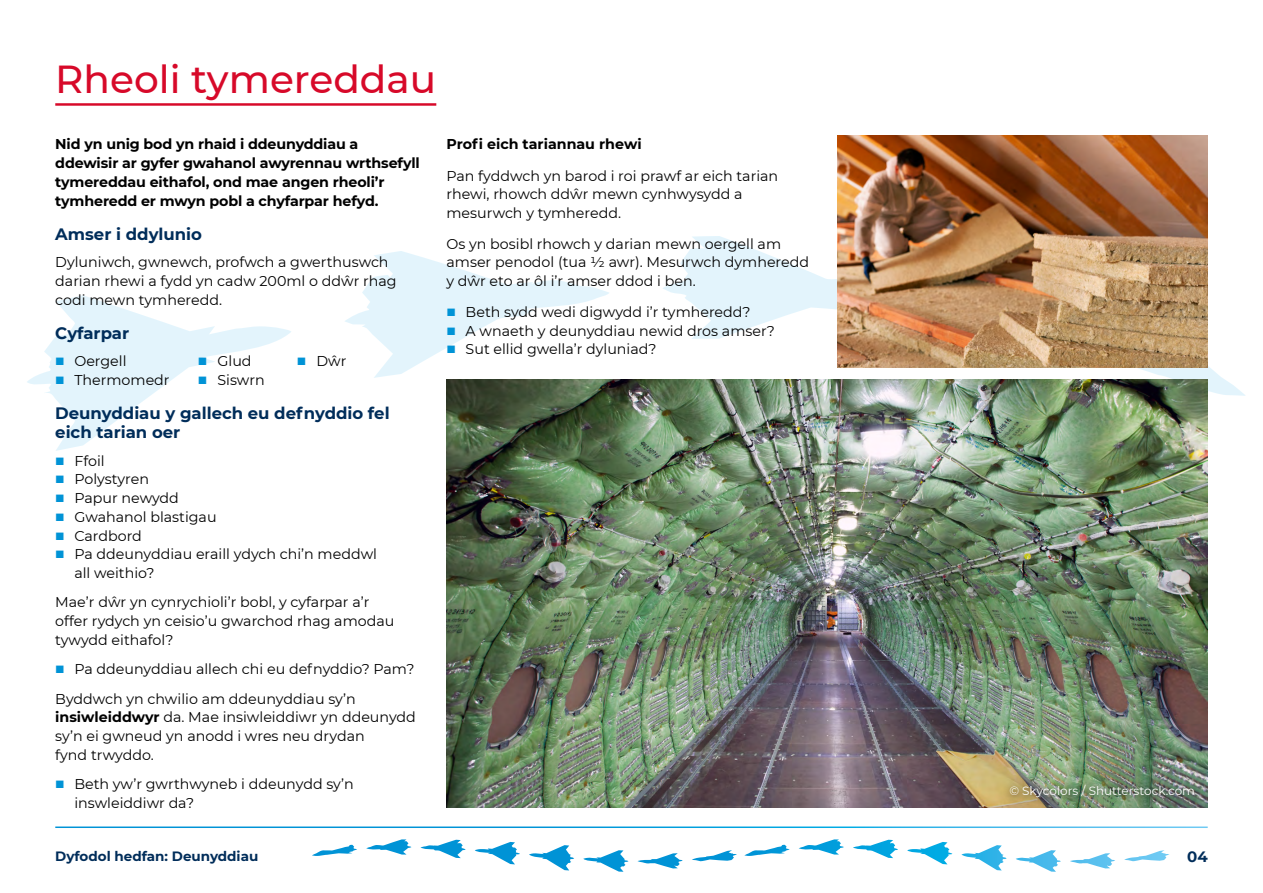
<style>
.page{position:relative;width:1263px;height:893px;background:#fff}
.page>*{position:absolute;margin:0;border:0;box-sizing:border-box;transform-origin:0 0}
.t1{font:500 39px "Montserrat";color:#d70929}
.t2{font:700 16.5px/19.4px "Montserrat";color:#002d5a}
.t3{font:700 15px "Montserrat";color:#002d5a}
.t4{font:14.25px/18.8px "Montserrat";color:#000}
.t5{font:700 14.25px/18.8px "Montserrat";letter-spacing:-.01em;color:#000}
.t6{font:700 13.5px "Montserrat";color:#002d5a}
.t7{font:12px "Montserrat";color:#fff}
.s1{color:#0093d6}
.s2{font-weight:700}
</style>
<div class="page">
<svg style="left:27px;top:236px;width:1218px;height:215px"></svg>
<svg style="left:744px;top:839px;width:208px;height:25px"></svg>
<hr style="left:55px;top:103px;width:381px;height:3px;background:#d70929">
<img style="left:446px;top:380px;width:762px;height:428px">
<img style="left:838px;top:136px;width:370px;height:231px">
<div style="left:1001px;top:777px;width:202px;height:29px;background:#000;opacity:.8"></div>
<h1 class="t1" style="left:55px;top:52px;width:382px">Rheoli tymereddau</h1>
<p class="t5" style="left:55px;top:134px;width:366px">Nid yn unig bod yn rhaid i ddeunyddiau a ddewisir ar gyfer gwahanol awyrennau wrthsefyll tymereddau eithafol, ond mae angen rheoli’r tymheredd er mwyn pobl a chyfarpar hefyd.</p>
<p class="t2" style="left:55px;top:223px;width:148px">Amser i ddylunio</p>
<p class="t4" style="left:55px;top:252px;width:343px">Dyluniwch, gwnewch, profwch a gwerthuswch darian rhewi a fydd yn cadw 200ml o ddŵr rhag codi mewn tymheredd.</p>
<p class="t2" style="left:55px;top:322px;width:75px">Cyfarpar</p>
<p class="t4" style="left:55px;top:351px;width:73px"><span class="s1">■</span> Oergell</p>
<p class="t4" style="left:198px;top:351px;width:55px"><span class="s1">■</span> Glud</p>
<p class="t4" style="left:297px;top:351px;width:51px"><span class="s1">■</span> Dŵr</p>
<p class="t4" style="left:55px;top:370px;width:116px"><span class="s1">■</span> Thermomedr</p>
<p class="t4" style="left:198px;top:370px;width:68px"><span class="s1">■</span> Siswrn</p>
<p class="t2" style="left:55px;top:403px;width:336px">Deunyddiau y gallech eu defnyddio fel eich tarian oer</p>
<p class="t4" style="left:55px;top:451px;width:51px"><span class="s1">■</span> Ffoil</p>
<p class="t4" style="left:55px;top:469px;width:95px"><span class="s1">■</span> Polystyren</p>
<p class="t4" style="left:55px;top:488px;width:125px"><span class="s1">■</span> Papur newydd</p>
<p class="t4" style="left:55px;top:507px;width:163px"><span class="s1">■</span> Gwahanol blastigau</p>
<p class="t4" style="left:55px;top:526px;width:88px"><span class="s1">■</span> Cardbord</p>
<p class="t4" style="left:74px;top:544px;width:304px;text-indent:-19px"><span class="s1">■</span> Pa ddeunyddiau eraill ydych chi’n meddwl all weithio?</p>
<p class="t4" style="left:55px;top:592px;width:341px">Mae’r dŵr yn cynrychioli’r bobl, y cyfarpar a’r offer rydych yn ceisio’u gwarchod rhag amodau tywydd eithafol?</p>
<p class="t4" style="left:55px;top:654px;width:361px;line-height:29.4px"><span class="s1">■</span> Pa ddeunyddiau allech chi eu defnyddio? Pam?<br>Byddwch yn chwilio am ddeunyddiau sy’n</p>
<p class="t4" style="left:55px;top:707px;width:362px"><span class="s2">insiwleiddwyr</span> da. Mae insiwleiddiwr yn ddeunydd sy’n ei gwneud yn anodd i wres neu drydan<br>fynd trwyddo.</p>
<p class="t4" style="left:74px;top:774px;width:281px;text-indent:-19px"><span class="s1">■</span> Beth yw’r gwrthwyneb i ddeunydd sy’n inswleiddiwr da?</p>
<p class="t5" style="left:446px;top:134px;width:197px">Profi eich tariannau rhewi</p>
<p class="t4" style="left:446px;top:166px;width:333px">Pan fyddwch yn barod i roi prawf ar eich tarian rhewi, rhowch ddŵr mewn cynhwysydd a mesurwch y tymheredd.</p>
<p class="t4" style="left:446px;top:234px;width:364px">Os yn bosibl rhowch y darian mewn oergell am amser penodol (tua ½ awr). Mesurwch dymheredd y dŵr eto ar ôl i’r amser ddod i ben.</p>
<p class="t4" style="left:446px;top:302px;width:306px"><span class="s1">■</span> Beth sydd wedi digwydd i’r tymheredd?</p>
<p class="t4" style="left:446px;top:321px;width:330px"><span class="s1">■</span> A wnaeth y deunyddiau newid dros amser?</p>
<p class="t4" style="left:446px;top:339px;width:212px"><span class="s1">■</span> Sut ellid gwella’r dyluniad?</p>
<p class="t7" style="left:1009px;top:783px;width:187px">© Skycolors / Shutterstock.com</p>
<p class="t6" style="left:55px;top:847px;width:204px">Dyfodol hedfan: Deunyddiau</p>
<p class="t3" style="left:1187px;top:846px;width:22px">04</p>
</div>
